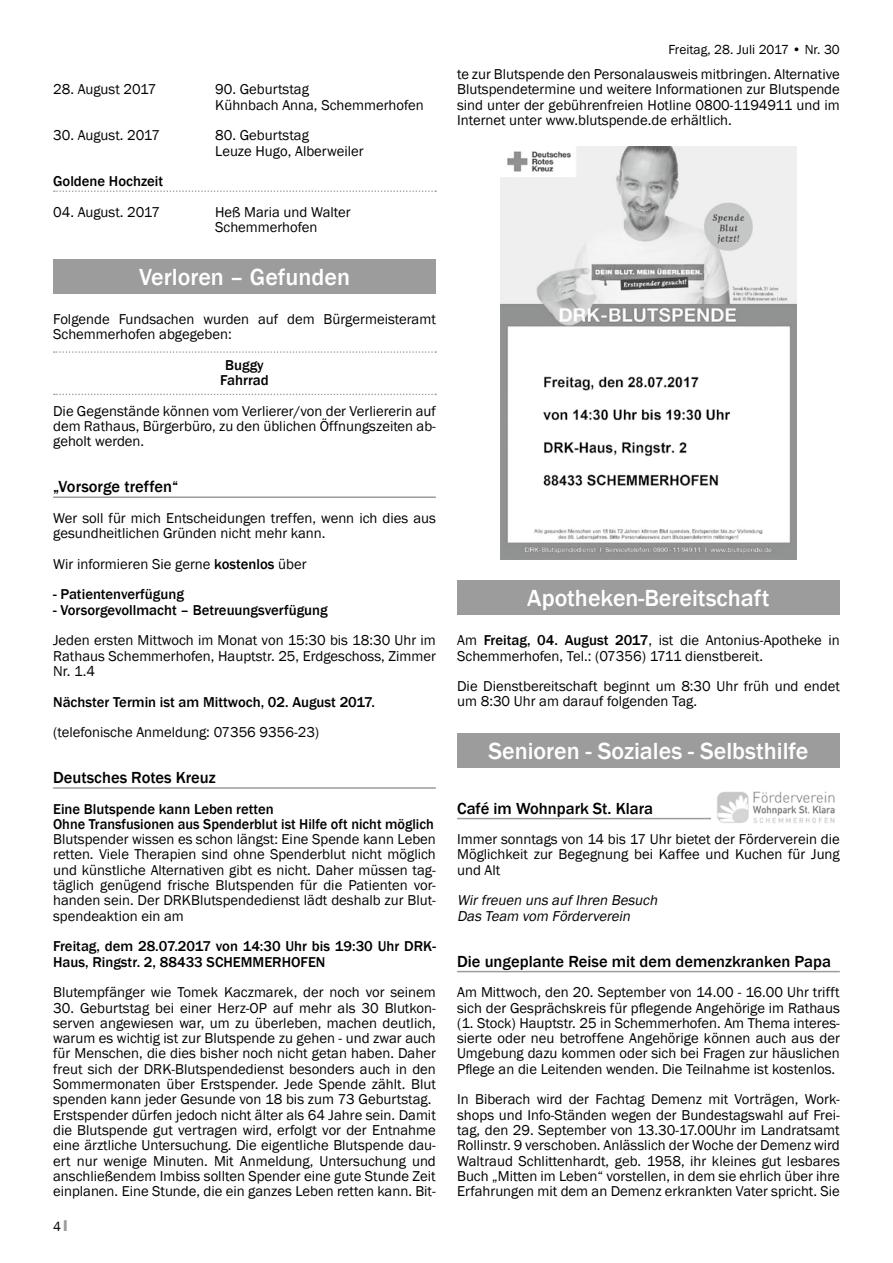
<style>
.page{position:relative;width:893px;height:1263px;background:#fff}
.page>*{position:absolute;margin:0;border:0;box-sizing:border-box;transform-origin:0 0}
.t1{font:500 24px "Franklin Gothic";color:#fff}
.t2{font:500 16.5px "Franklin Gothic";color:#000}
.t3{font:14.7px/15.3px "Franklin Gothic";color:#000}
.t4{font:500 14.7px/15.3px "Franklin Gothic";color:#000}
.t5{font:italic 14.7px/15.3px "Franklin Gothic";color:#000}
.t6{font:13.5px "Franklin Gothic";color:#000}
.s1{font-weight:500}
.s2{font-family:"Impact";color:#9c9c9d}
</style>
<div class="page">
<svg style="left:54px;top:190px;width:382px;height:2px"></svg>
<svg style="left:54px;top:351px;width:382px;height:2px"></svg>
<svg style="left:54px;top:394px;width:382px;height:1px"></svg>
<hr style="left:53px;top:496px;width:383px;height:2px;background:#9c9c9d">
<hr style="left:53px;top:787px;width:383px;height:2px;background:#9c9c9d">
<div style="left:53px;top:259px;width:383px;height:34px;background:#9c9c9d"></div>
<hr style="left:457px;top:818px;width:383px;height:1px;background:#9c9c9d">
<hr style="left:457px;top:971px;width:383px;height:1px;background:#9c9c9d">
<img style="left:500px;top:146px;width:297px;height:413px">
<div style="left:457px;top:581px;width:383px;height:34px;background:#9c9c9d"></div>
<div style="left:457px;top:734px;width:383px;height:34px;background:#9c9c9d"></div>
<img style="left:712px;top:791px;width:127px;height:32px">
<p class="t3" style="left:53px;top:82px;width:105px">28. August 2017</p>
<p class="t3" style="left:215px;top:82px;width:210px">90. Geburtstag<br>Kühnbach Anna, Schemmerhofen</p>
<p class="t3" style="left:53px;top:128px;width:108px">30. August. 2017</p>
<p class="t3" style="left:215px;top:128px;width:150px">80. Geburtstag<br>Leuze Hugo, Alberweiler</p>
<p class="t4" style="left:53px;top:174px;width:112px">Goldene Hochzeit</p>
<p class="t3" style="left:53px;top:205px;width:108px">04. August. 2017</p>
<p class="t3" style="left:215px;top:205px;width:137px">Heß Maria und Walter<br>Schemmerhofen</p>
<h1 class="t1" style="left:139px;top:262px;width:213px">Verloren – Gefunden</h1>
<p class="t3" style="left:53px;top:312px;width:384px">Folgende Fundsachen wurden auf dem Bürgermeisteramt<br>Schemmerhofen abgegeben:</p>
<p class="t4" style="left:220px;top:357px;width:50px;text-align:center">Buggy<br>Fahrrad</p>
<p class="t3" style="left:53px;top:403px;width:384px;text-align:justify">Die Gegenstände können vom Verlierer/von der Verliererin auf dem Rathaus, Bürgerbüro, zu den üblichen Öffnungszeiten ab&shy;geholt werden.</p>
<p class="t2" style="left:53px;top:476px;width:127px">„Vorsorge treffen“</p>
<p class="t3" style="left:53px;top:511px;width:384px">Wer soll für mich Entscheidungen treffen, wenn ich dies aus gesundheitlichen Gründen nicht mehr kann.</p>
<p class="t3" style="left:53px;top:556px;width:255px">Wir informieren Sie gerne <span class="s1">kostenlos</span> über</p>
<p class="t4" style="left:53px;top:587px;width:132px">- Patientenverfügung</p>
<p class="t4" style="left:53px;top:602px;width:276px">- Vorsorgevollmacht – Betreuungsverfügung</p>
<p class="t3" style="left:53px;top:633px;width:384px;text-align:justify">Jeden ersten Mittwoch im Monat von 15:30 bis 18:30 Uhr im Rathaus Schemmerhofen, Hauptstr. 25, Erdgeschoss, Zimmer Nr. 1.4</p>
<p class="t4" style="left:53px;top:694px;width:324px">Nächster Termin ist am Mittwoch, 02. August 2017.</p>
<p class="t3" style="left:53px;top:725px;width:268px">(telefonische Anmeldung: 07356 9356-23)</p>
<p class="t2" style="left:53px;top:767px;width:164px">Deutsches Rotes Kreuz</p>
<p class="t4" style="left:53px;top:801px;width:382px">Eine Blutspende kann Leben retten<br>Ohne Transfusionen aus Spenderblut ist Hilfe oft nicht möglich</p>
<p class="t3" style="left:53px;top:832px;width:384px;text-align:justify">Blutspender wissen es schon längst: Eine Spende kann Leben retten. Viele Therapien sind ohne Spenderblut nicht möglich und künstliche Alternativen gibt es nicht. Daher müssen tag&shy;täglich genügend frische Blutspenden für die Patienten vor&shy;handen sein. Der DRKBlutspendedienst lädt deshalb zur Blut&shy;spendeaktion ein am</p>
<p class="t4" style="left:53px;top:939px;width:384px">Freitag, dem 28.07.2017 von 14:30 Uhr bis 19:30 Uhr DRK-<br>Haus, Ringstr. 2, 88433 SCHEMMERHOFEN</p>
<p class="t3" style="left:53px;top:985px;width:384px">Blutempfänger wie Tomek Kaczmarek, der noch vor seinem</p>
<p class="t3" style="left:53px;top:1000px;width:384px">30. Geburtstag bei einer Herz-OP auf mehr als 30 Blutkon&shy;serven angewiesen war, um zu überleben, machen deutlich, warum es wichtig ist zur Blutspende zu gehen - und zwar auch für Menschen, die dies bisher noch nicht getan haben. Daher freut sich der DRK-Blutspendedienst besonders auch in den Sommermonaten über Erstspender. Jede Spende zählt. Blut spenden kann jeder Gesunde von 18 bis zum 73 Geburtstag.<br>Erstspender dürfen jedoch nicht älter als 64 Jahre sein. Damit die Blutspende gut vertragen wird, erfolgt vor der Entnahme eine ärztliche Untersuchung. Die eigentliche Blutspende dau&shy;ert nur wenige Minuten. Mit Anmeldung, Untersuchung und anschließendem Imbiss sollten Spender eine gute Stunde Zeit einplanen. Eine Stunde, die ein ganzes Leben retten kann. Bit-</p>
<p class="t6" style="left:53px;top:1218px;width:16px">4 <span class="s2">I</span></p>
<p class="t6" style="left:668px;top:41px;width:173px">Freitag, 28. Juli 2017 • Nr. 30</p>
<p class="t3" style="left:457px;top:67px;width:384px;text-align:justify">te zur Blutspende den Personalausweis mitbringen. Alternative Blutspendetermine und weitere Informationen zur Blutspende sind unter der gebührenfreien Hotline 0800-1194911 und im Internet unter www.blutspende.de erhältlich.</p>
<h1 class="t1" style="left:527px;top:583px;width:244px">Apotheken-Bereitschaft</h1>
<p class="t3" style="left:457px;top:633px;width:384px">Am <span class="s1">Freitag, 04. August 2017</span>, ist die Antonius-Apotheke in<br>Schemmerhofen, Tel.: (07356) 1711 dienstbereit.</p>
<p class="t3" style="left:457px;top:679px;width:384px">Die Dienstbereitschaft beginnt um 8:30 Uhr früh und endet um 8:30 Uhr am darauf folgenden Tag.</p>
<h1 class="t1" style="left:488px;top:736px;width:322px">Senioren - Soziales - Selbsthilfe</h1>
<p class="t2" style="left:457px;top:798px;width:198px">Café im Wohnpark St. Klara</p>
<p class="t3" style="left:457px;top:832px;width:384px;text-align:justify">Immer sonntags von 14 bis 17 Uhr bietet der Förderverein die Möglichkeit zur Begegnung bei Kaffee und Kuchen für Jung und Alt</p>
<p class="t5" style="left:457px;top:893px;width:205px">Wirfreuen uns aufIhren Besuch<br>Das Team vom Förderverein</p>
<p class="t2" style="left:457px;top:951px;width:375px">Die ungeplante Reise mit dem demenzkranken Papa</p>
<p class="t3" style="left:457px;top:985px;width:384px;text-align:justify">Am Mittwoch, den 20. September von 14.00 - 16.00 Uhr trifft sich der Gesprächskreis für pflegende Angehörige im Rathaus (1. Stock) Hauptstr. 25 in Schemmerhofen. Am Thema interes&shy;sierte oder neu betroffene Angehörige können auch aus der Umgebung dazu kommen oder sich bei Fragen zur häuslichen Pflege an die Leitenden wenden. Die Teilnahme ist kostenlos.</p>
<p class="t3" style="left:457px;top:1092px;width:384px;text-align:justify">In Biberach wird der Fachtag Demenz mit Vorträgen, Work&shy;shops und Info-Ständen wegen der Bundestagswahl auf Frei&shy;tag, den 29. September von 13.30-17.00Uhr im Landratsamt Rollinstr. 9 verschoben. Anlässlich der Woche der Demenz wird Waltraud Schlittenhardt, geb. 1958, ihr kleines gut lesbares Buch „Mitten im Leben“ vorstellen, in dem sie ehrlich über ihre Erfahrungen mit dem an Demenz erkrankten Vater spricht. Sie</p>
</div>
